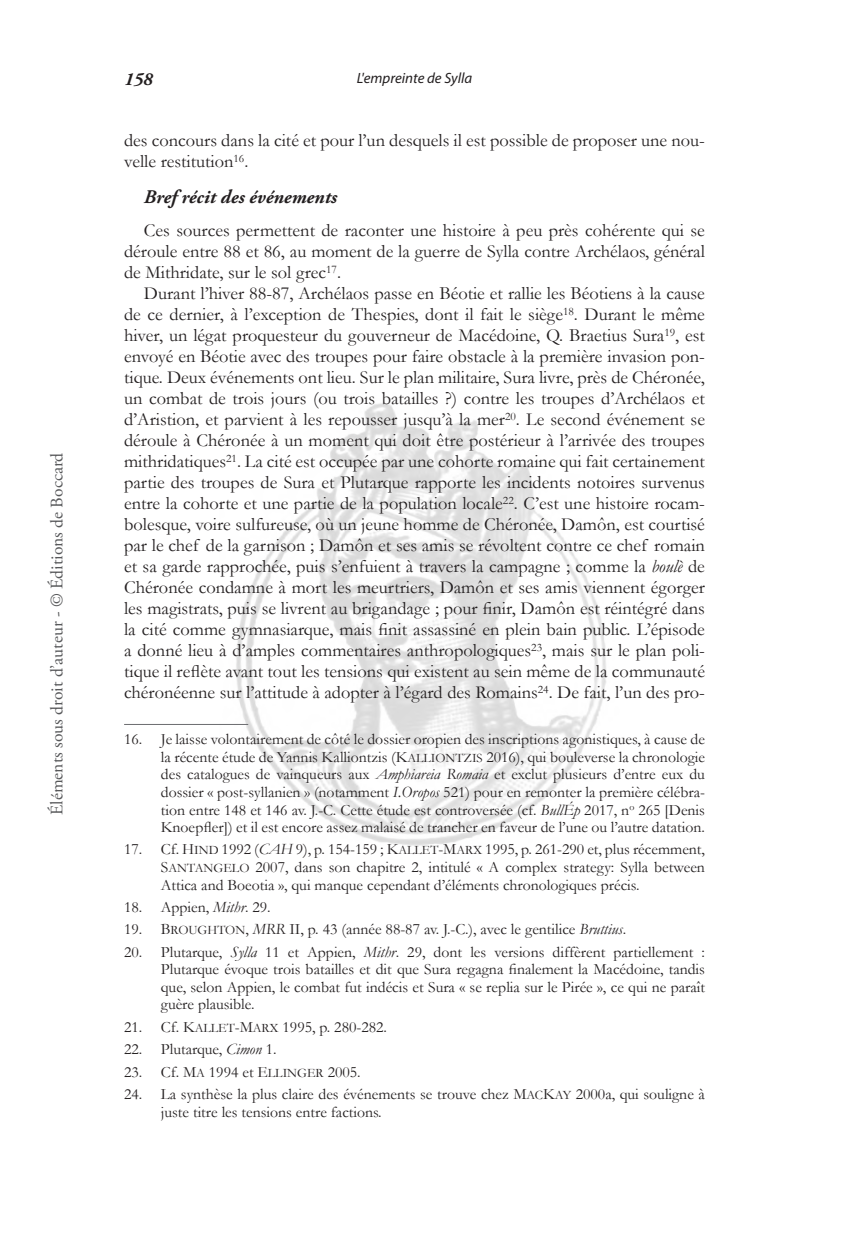
<style>
.page{position:relative;width:844px;height:1241px;background:#fff}
.page>*{position:absolute;margin:0;border:0;box-sizing:border-box;transform-origin:0 0}
.t1{font:italic 700 19.25px "Adobe Garamond Pro";color:#231f20}
.t2{font:18.38px/21px "Garamond";color:#231f20;text-align:justify}
.t3{font:italic 700 18.38px "Adobe Garamond Pro";color:#231f20}
.t4{font:17.5px "Adobe Garamond Pro";color:#57585a}
.t5{font:15.75px/17.5px "Garamond";color:#231f20;text-align:justify}
.t6{font:italic 14.88px "Myriad Pro";color:#231f20}
.t7{font:12.95px "Garamond SC820";color:#231f20}
.s1{font-style:italic}
.s2{font-family:"Garamond SC820"}
.s3{font-family:"Garamond SC820";font-size:12.95px}
.s4{font-family:"Garamond";font-size:15.75px}
.s5{font-size:15.75px}
.s6{font-family:"Garamond Italic SC820";font-size:15.75px}
</style>
<div class="page">
<img style="left:236px;top:403px;width:370px;height:443px">
<hr style="left:124px;top:724px;width:124px;height:1px;background:#6c6d70">
<p class="t4" style="left:46px;top:814px;width:363px;rotate:-90deg">Éléments sous droit d’auteur - © Éditions de Boccard</p>
<p class="t3" style="left:124px;top:69px;width:30px">158</p>
<p class="t6" style="left:356px;top:69px;width:117px">L'empreinte de Sylla</p>
<p class="t2" style="left:124px;top:129px;width:582px">des concours dans la cité et pour l’un desquels il est possible de proposer une nou&shy;velle restitution<sup>16</sup>.</p>
<p class="t1" style="left:144px;top:185px;width:195px">Bref récit des événements</p>
<p class="t2" style="left:124px;top:219px;width:582px;text-indent:20px">Ces sources permettent de raconter une histoire à peu près cohérente qui se déroule entre 88 et 86, au moment de la guerre de Sylla contre Archélaos, général de Mithridate, sur le sol grec<sup>17</sup>.</p>
<p class="t2" style="left:124px;top:282px;width:582px;text-indent:20px">Durant l’hiver 88-87, Archélaos passe en Béotie et rallie les Béotiens à la cause de ce dernier, à l’exception de Thespies, dont il fait le siège<sup>18</sup>. Durant le même hiver, un légat proquesteur du gouverneur de Macédoine, Q. Braetius Sura<sup>19</sup>, est envoyé en Béotie avec des troupes pour faire obstacle à la première invasion pon&shy;tique. Deux événements ont lieu. Sur le plan militaire, Sura livre, près de Chéronée, un combat de trois jours (ou trois batailles ?) contre les troupes d’Archélaos et d’Aristion, et parvient à les repousser jusqu’à la mer<sup>20</sup>. Le second événement se déroule à Chéronée à un moment qui doit être postérieur à l’arrivée des troupes mithridatiques<sup>21</sup>. La cité est occupée par une cohorte romaine qui fait certainement partie des troupes de Sura et Plutarque rapporte les incidents notoires survenus entre la cohorte et une partie de la population locale<sup>22</sup>. C’est une histoire rocam&shy;bolesque, voire sulfureuse, où un jeune homme de Chéronée, Damôn, est courtisé par le chef de la garnison ; Damôn et ses amis se révoltent contre ce chef romain et sa garde rapprochée, puis s’enfuient à travers la campagne ; comme la <span class="s1">boulè</span> de Chéronée condamne à mort les meurtriers, Damôn et ses amis viennent égorger les magistrats, puis se livrent au brigandage ; pour finir, Damôn est réintégré dans la cité comme gymnasiarque, mais finit assassiné en plein bain public. L’épisode a donné lieu à d’amples commentaires anthropologiques<sup>23</sup>, mais sur le plan poli&shy;tique il reflète avant tout les tensions qui existent au sein même de la communauté chéronéenne sur l’attitude à adopter à l’égard des Romains<sup>24</sup>. De fait, l’un des pro-</p>
<p class="t5" style="left:161px;top:730px;width:545px;text-indent:-37px">16. Je laisse volontairement de côté le dossier oropien des inscriptions agonistiques, à cause de la récente étude de Yannis Kalliontzis <span class="s2">(K</span><span class="s3">ALLIONTZIS</span> 2016), qui bouleverse la chronologie des catalogues de vainqueurs aux <span class="s1">Amphiareia Romaia</span> et exclut plusieurs d’entre eux du dossier « post-syllanien » (notamment <span class="s1">I.Oropos</span> 521) pour en remonter la première célébra&shy;tion entre 148 et 146 av. J.-C. Cette étude est controversée (cf. <span class="s1">BullÉp</span> 2017, n<sup>o</sup> 265 [Denis Knoepfler]) et il est encore assez malaisé de trancher en faveur de l’une ou l’autre datation.</p>
<p class="t5" style="left:161px;top:840px;width:545px;text-indent:-37px">17. Cf. <span class="s2">H</span><span class="s3">IND</span> 1992 (<span class="s1">CAH</span> 9), p. 154-159 ; <span class="s2">K</span><span class="s3">ALLET</span><span class="s2">-M</span><span class="s3">ARX</span> 1995, p. 261-290 et, plus récemment, <span class="s2">S</span><span class="s3">ANTANGELO</span> 2007, dans son chapitre 2, intitulé « A complex strategy: Sylla between Attica and Boeotia », qui manque cependant d’éléments chronologiques précis.</p>
<p class="t5" style="left:124px;top:898px;width:148px">18. Appien, <span class="s1">Mithr</span>. 29.</p>
<p class="t7" style="left:124px;top:922px;width:141px"><span class="s4">19.</span> <span class="s5">B</span>ROUGHTON<span class="s5">,</span> <span class="s6">MRR</span></p>
<p class="t5" style="left:289px;top:920px;width:338px"><span class="s2">II</span> , p. 43 (année 88-87 av. J.-C.), avec le gentilice <span class="s1">Bruttius</span>.</p>
<p class="t5" style="left:161px;top:942px;width:545px;text-indent:-37px">20. Plutarque, <span class="s1">Sylla</span> 11 et Appien, <span class="s1">Mithr</span>. 29, dont les versions diffèrent partiellement :<br>Plutarque évoque trois batailles et dit que Sura regagna finalement la Macédoine, tandis que, selon Appien, le combat fut indécis et Sura « se replia sur le Pirée », ce qui ne paraît guère plausible.</p>
<p class="t5" style="left:124px;top:1017px;width:264px">21. Cf. <span class="s2">K</span><span class="s3">ALLET</span><span class="s2">-M</span><span class="s3">ARX</span> 1995, p. 280-282.</p>
<p class="t5" style="left:124px;top:1040px;width:154px">22. Plutarque, <span class="s1">Cimon</span> 1.</p>
<p class="t5" style="left:124px;top:1062px;width:238px">23. Cf. <span class="s2">M</span><span class="s3">A</span> 1994 et <span class="s2">E</span><span class="s3">LLINGER</span> 2005.</p>
<p class="t5" style="left:161px;top:1085px;width:545px;text-indent:-37px">24. La synthèse la plus claire des événements se trouve chez <span class="s2">M</span><span class="s3">AC</span><span class="s2">K</span><span class="s3">AY</span> 2000a, qui souligne à juste titre les tensions entre factions.</p>
</div>
